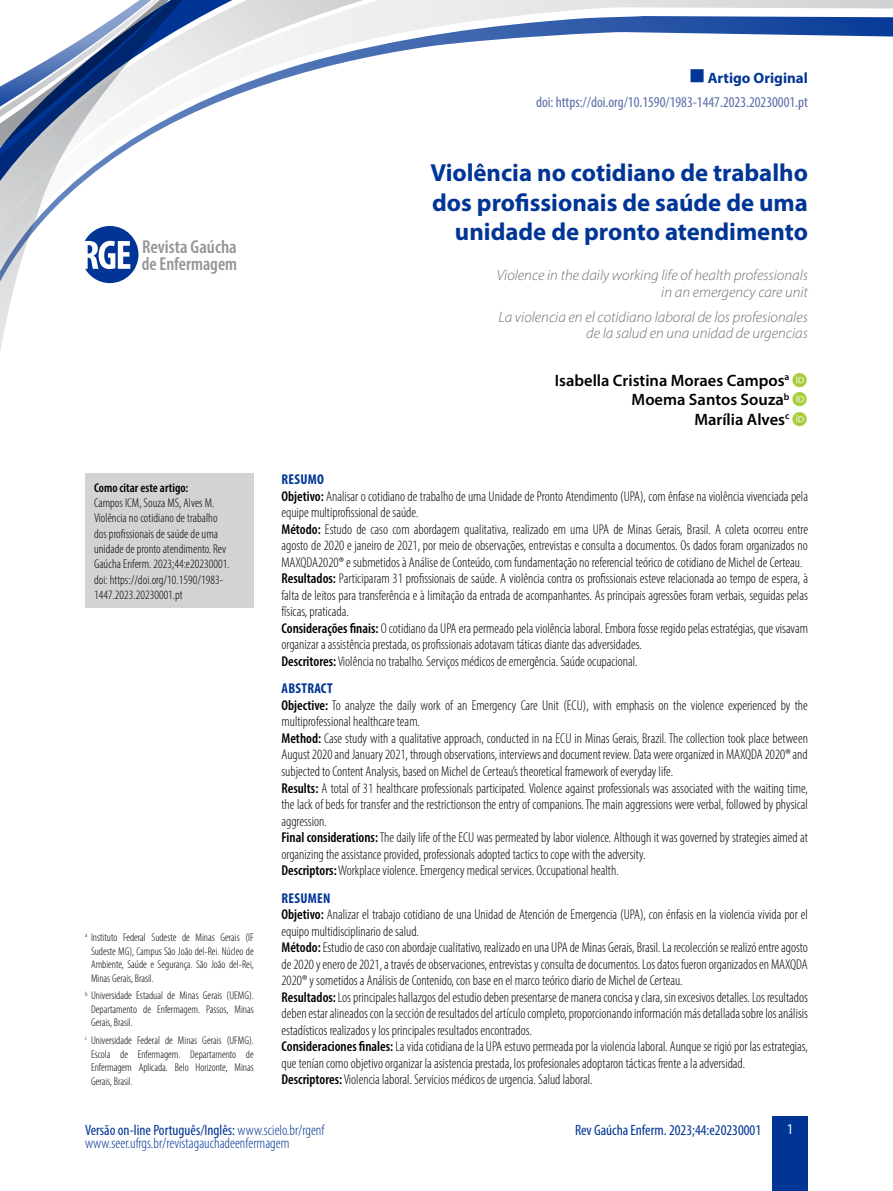
<style>
.page{position:relative;width:893px;height:1191px;background:#fff}
.page>*{position:absolute;margin:0;border:0;box-sizing:border-box;transform-origin:0 0}
.t1{font:700 24.75px/29.7px "Myriad Pro";color:#003595;text-align:right}
.t2{font:600 condensed 18.75px/16.6px "Myriad Pro";color:#939598}
.t3{font:600 16.5px/19.5px "Myriad Pro";color:#000;text-align:right}
.t4{font:italic 300 15px/16.5px "Myriad Pro";color:#6d6e71;text-align:right}
.t5{font:condensed 15px "Myriad Pro";color:#003595}
.t6{font:condensed 15px "Myriad Pro";color:#5a6da7}
.t7{font:300 condensed 15px "Myriad Pro";color:#003595}
.t8{font:700 15px "Myriad Pro";color:#003595}
.t9{font:condensed 15px "Myriad Pro";color:#fff}
.t10{font:300 condensed 14.25px/16.5px "Myriad Pro";color:#000}
.t11{font:300 condensed 12.75px/15.3px "Myriad Pro";letter-spacing:.005em;color:#000}
.t12{font:600 condensed 12.75px "Myriad Pro";color:#000}
.t13{font:300 condensed 11.25px/13.5px "Myriad Pro";color:#000;text-align:justify}
.s1{font-weight:700;color:#003595}
.s2{font-weight:600}
.s3{font-weight:300}
</style>
<div class="page">
<svg style="left:202px;top:0;width:691px;height:109px"></svg>
<svg style="left:0;top:0;width:202px;height:352px"></svg>
<div style="left:772px;top:1116px;width:36px;height:75px;background:#003595"></div>
<svg style="left:85px;top:226px;width:53px;height:57px"></svg>
<div style="left:85px;top:473px;width:169px;height:135px;background:#d1d3d4"></div>
<svg style="left:691px;top:69px;width:13px;height:14px"></svg>
<p class="t8" style="left:708px;top:68px;width:102px">Artigo Original</p>
<h2 class="t2" style="left:142px;top:238px;width:97px">Revista Gaúcha de Enfermagem</h2>
<p class="t12" style="left:94px;top:480px;width:96px">Como citar este artigo:</p>
<p class="t11" style="left:94px;top:495px;width:137px">Campos ICM, Souza MS, Alves M.<br>Violência no cotidiano de trabalho dos profissionais de saúde de uma unidade de pronto atendimento. Rev Gaúcha Enferm. 2023;44:e20230001. doi: https://doi.org/10.1590/1983- 1447.2023.20230001.pt</p>
<p class="t13" style="left:91px;top:930px;width:164px;text-indent:-6px"><sup>a</sup> Instituto Federal Sudeste de Minas Gerais (IF Sudeste MG), Campus São João del-Rei. Núcleo de Ambiente, Saúde e Segurança. São João del-Rei, Minas Gerais, Brasil.</p>
<p class="t13" style="left:91px;top:988px;width:164px;text-indent:-6px"><sup>b</sup> Universidade Estadual de Minas Gerais (UEMG).<br>Departamento de Enfermagem. Passos, Minas Gerais, Brasil.</p>
<p class="t13" style="left:91px;top:1033px;width:164px;text-indent:-6px"><sup>c</sup> Universidade Federal de Minas Gerais (UFMG).<br>Escola de Enfermagem. Departamento de Enfermagem Aplicada. Belo Horizonte, Minas Gerais, Brasil.</p>
<p class="t6" style="left:536px;top:93px;width:273px">doi: https://doi.org/10.1590/1983-1447.2023.20230001.pt</p>
<h1 class="t1" style="left:431px;top:157px;width:379px">Violência no cotidiano de trabalho dos profissionais de saúde de uma unidade de pronto atendimento</h1>
<p class="t4" style="left:497px;top:267px;width:313px">Violence in the daily working life of health professionals in an emergency care unit</p>
<p class="t4" style="left:499px;top:308px;width:311px">La violencia en el cotidiano laboral de los profesionales de la salud en una unidad de urgencias</p>
<p class="t3" style="left:555px;top:370px;width:236px">Isabella Cristina Moraes Campos<sup>a<br></sup>Moema Santos Souza<sup>b<br></sup>Marília Alves<sup>c</sup></p>
<p class="t10" style="left:281px;top:471px;width:528px"><span class="s1">RESUMO<br></span><span class="s2">Objetivo:</span> Analisar o cotidiano de trabalho de uma Unidade de Pronto Atendimento (UPA), com ênfase na violência vivenciada pela equipe multiprofissional de saúde.<br><span class="s2">Método:</span> Estudo de caso com abordagem qualitativa, realizado em uma UPA de Minas Gerais, Brasil. A coleta ocorreu entre agosto de 2020 e janeiro de 2021, por meio de observações, entrevistas e consulta a documentos. Os dados foram organizados no MAXQDA2020® e submetidos à Análise de Conteúdo, com fundamentação no referencial teórico de cotidiano de Michel de Certeau.<br><span class="s2">Resultados:</span> Participaram 31 profissionais de saúde. A violência contra os profissionais esteve relacionada ao tempo de espera, à falta de leitos para transferência e à limitação da entrada de acompanhantes. As principais agressões foram verbais, seguidas pelas físicas, praticada.<br><span class="s2">Considerações finais:</span> O cotidiano da UPA era permeado pela violência laboral. Embora fosse regido pelas estratégias, que visavam organizar a assistência prestada, os profissionais adotavam táticas diante das adversidades.<br><span class="s2">Descritores:</span> Violência no trabalho. Serviços médicos de emergência. Saúde ocupacional.</p>
<p class="t10" style="left:281px;top:680px;width:528px"><span class="s1">ABSTRACT<br></span><span class="s2">Objective:</span> To analyze the daily work of an Emergency Care Unit (ECU), with emphasis on the violence experienced by the multiprofessional healthcare team.<br><span class="s2">Method:</span> Case study with a qualitative approach, conducted in na ECU in Minas Gerais, Brazil. The collection took place between August 2020 and January 2021, through observations, interviews and document review. Data were organized in MAXQDA 2020® and subjected to Content Analysis, based on Michel de Certeau’s theoretical framework of everyday life.<br><span class="s2">Results:</span> A total of 31 healthcare professionals participated. Violence against professionals was associated with the waiting time, the lack of beds for transfer and the restrictionson the entry of companions. The main aggressions were verbal, followed by physical aggression.<br><span class="s2">Final considerations:</span> The daily life of the ECU was permeated by labor violence. Although it was governed by strategies aimed at organizing the assistance provided, professionals adopted tactics to cope with the adversity.<br><span class="s2">Descriptors:</span> Workplace violence. Emergency medical services. Occupational health.</p>
<p class="t10" style="left:281px;top:889px;width:528px"><span class="s1">RESUMEN<br></span><span class="s2">Objetivo:</span> Analizar el trabajo cotidiano de una Unidad de Atención de Emergencia (UPA), con énfasis en la violencia vivida por el equipo multidisciplinario de salud.<br><span class="s2">Método:</span> Estudio de caso con abordaje cualitativo, realizado en una UPA de Minas Gerais, Brasil. La recolección se realizó entre agosto de 2020 y enero de 2021, a través de observaciones, entrevistas y consulta de documentos. Los datos fueron organizados en MAXQDA 2020® y sometidos a Análisis de Contenido, con base en el marco teórico diario de Michel de Certeau.<br><span class="s2">Resultados:</span> Los principales hallazgos del estudio deben presentarse de manera concisa y clara, sin excesivos detalles. Los resultados deben estar alineados con la sección de resultados del artículo completo, proporcionando información más detallada sobre los análisis estadísticos realizados y los principales resultados encontrados.<br><span class="s2">Consideraciones finales:</span> La vida cotidiana de la UPA estuvo permeada por la violencia laboral. Aunque se rigió por las estrategias, que tenían como objetivo organizar la asistencia prestada, los profesionales adoptaron tácticas frente a la adversidad.<br><span class="s2">Descriptores:</span> Violencia laboral. Servicios médicos de urgencia. Salud laboral.</p>
<p class="t5" style="left:85px;top:1121px;width:241px">Versão on-line Português/Inglês: <span class="s3">www.scielo.br/rgenf</span></p>
<p class="t7" style="left:85px;top:1134px;width:206px">www.seer.ufrgs.br/revistagauchadeenfermagem</p>
<p class="t5" style="left:575px;top:1121px;width:188px">Rev Gaúcha Enferm. 2023;44:e20230001</p>
<p class="t9" style="left:787px;top:1120px;width:7px">1</p>
</div>
